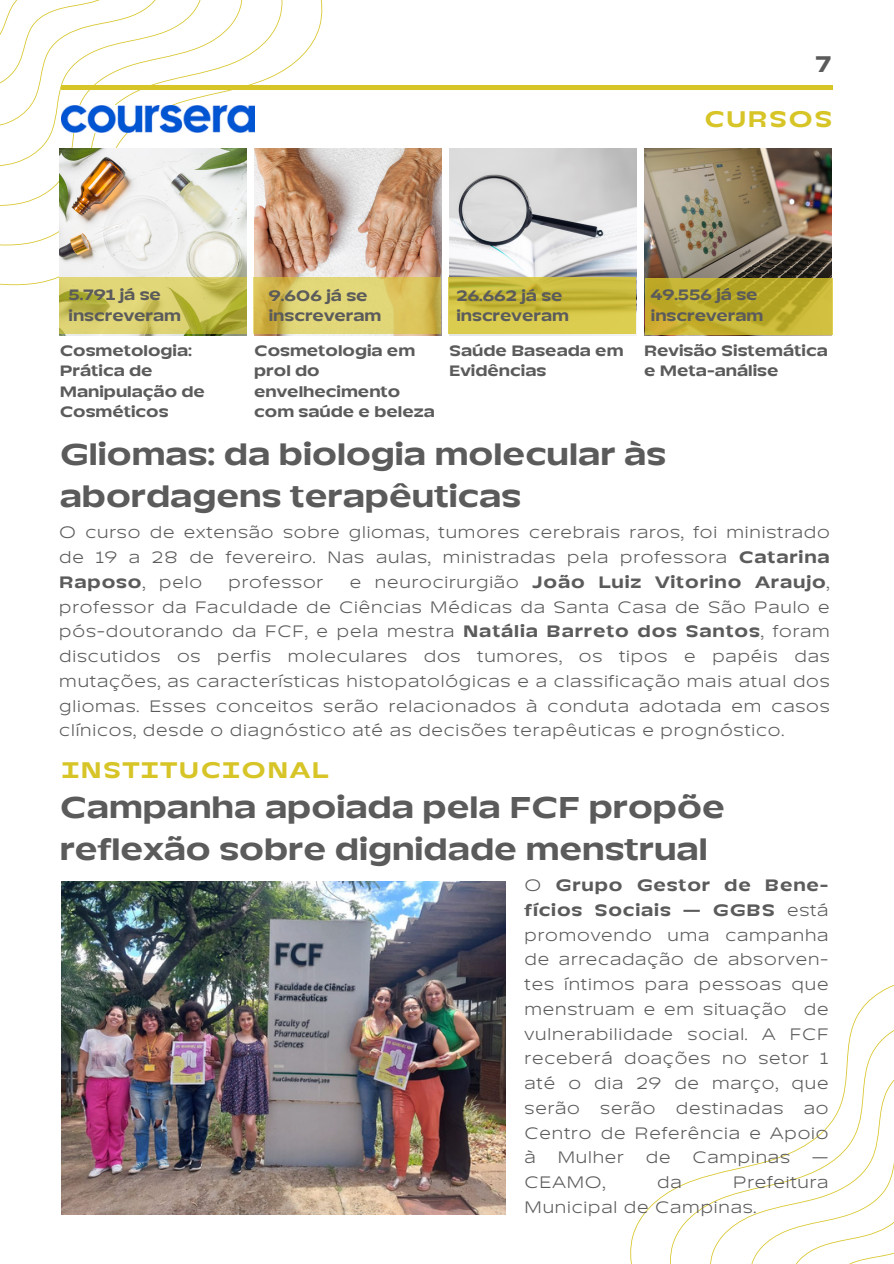
<style>
.page{position:relative;width:894px;height:1264px;background:#fff}
.page>*{position:absolute;margin:0;border:0;box-sizing:border-box;transform-origin:0 0}
.t1{font:700 30px/41.7px "TT Runs";color:#5b5b5b}
.t2{font:700 22.5px "TT Runs";letter-spacing:.065em;color:#d7c528}
.t3{font:700 22.5px "TT Runs";color:#5b5b5b}
.t4{font:16.5px/24.8px "TT Runs";letter-spacing:.05em;color:#5b5b5b;text-align:justify}
.t5{font:700 15px/20.2px "TT Runs";color:#5b5b5b}
.s1{font-weight:700}
</style>
<div class="page">
<svg style="left:665px;top:1015px;width:228px;height:248px"></svg>
<svg style="left:705px;top:1054px;width:188px;height:209px"></svg>
<svg style="left:0;top:0;width:287px;height:247px"></svg>
<svg style="left:0;top:0;width:246px;height:207px"></svg>
<svg style="left:0;top:0;width:205px;height:167px"></svg>
<hr style="left:61px;top:86px;width:771px;height:3px;background:#d7c528">
<img style="left:61px;top:105px;width:193px;height:27px">
<img style="left:60px;top:148px;width:187px;height:187px">
<img style="left:254px;top:148px;width:187px;height:187px">
<img style="left:449px;top:148px;width:187px;height:187px">
<img style="left:644px;top:148px;width:186px;height:130px">
<svg style="left:59px;top:277px;width:188px;height:57px;background:#cec560"></svg>
<svg style="left:253px;top:277px;width:188px;height:57px;background:#dac866"></svg>
<svg style="left:448px;top:277px;width:187px;height:57px;background:#cec042"></svg>
<svg style="left:644px;top:278px;width:188px;height:57px;background:#beac2e"></svg>
<img style="left:62px;top:881px;width:443px;height:333px">
<h2 class="t3" style="left:815px;top:50px;width:17px">7</h2>
<h2 class="t2" style="left:704px;top:104px;width:129px">CURSOS</h2>
<p class="t5" style="left:69px;top:285px;width:114px">5.791 já se inscreveram</p>
<p class="t5" style="left:269px;top:285px;width:114px">9.606 já se inscreveram</p>
<p class="t5" style="left:456px;top:285px;width:114px">26.662 já se inscreveram</p>
<p class="t5" style="left:650px;top:285px;width:114px">49.556 já se inscreveram</p>
<p class="t5" style="left:60px;top:341px;width:147px">Cosmetologia:<br>Prática de<br>Manipulação de<br>Cosméticos</p>
<p class="t5" style="left:254px;top:341px;width:182px">Cosmetologia em prol do envelhecimento com saúde e beleza</p>
<p class="t5" style="left:449px;top:341px;width:176px">Saúde Baseada em<br>Evidências</p>
<p class="t5" style="left:644px;top:341px;width:185px">Revisão Sistemática e Meta-análise</p>
<h1 class="t1" style="left:60px;top:434px;width:607px">Gliomas: da biologia molecular às abordagens terapêuticas</h1>
<p class="t4" style="left:59px;top:520px;width:771px">O curso de extensão sobre gliomas, tumores cerebrais raros, foi ministrado de 19 a 28 de fevereiro. Nas aulas, ministradas pela professora <span class="s1">Catarina Raposo</span>, pelo</p>
<p class="t4" style="left:59px;top:570px;width:771px;text-indent:290px">e neurocirurgião <span class="s1">João Luiz Vitorino Araujo</span>, professor da Faculdade de Ciências Médicas da Santa Casa de São Paulo e pós-doutorando da FCF, e pela mestra <span class="s1">Natália Barreto dos Santos</span>, foram discutidos os perfis moleculares dos tumores, os tipos e papéis das mutações, as características histopatológicas e a classificação mais atual dos gliomas. Esses conceitos serão relacionados à conduta adotada em casos clínicos, desde o diagnóstico até as decisões terapêuticas e prognóstico.</p>
<p class="t4" style="left:228px;top:570px;width:96px">professor</p>
<h2 class="t2" style="left:62px;top:755px;width:268px">INSTITUCIONAL</h2>
<h1 class="t1" style="left:60px;top:787px;width:666px">Campanha apoiada pela FCF propõe reflexão sobre dignidade menstrual</h1>
<p class="t4" style="left:524px;top:873px;width:305px">O <span class="s1">Grupo Gestor de Bene&shy;fícios Sociais — GGBS</span> está promovendo uma campanha de arrecadação de absorven&shy;tes íntimos para pessoas que menstruam e em situação de vulnerabilidade social. A FCF receberá doações no setor 1 até o dia 29 de março, que serão serão destinadas ao Centro de Referência e Apoio à</p>
<p class="t4" style="left:557px;top:1145px;width:68px">Mulher</p>
<p class="t4" style="left:645px;top:1145px;width:26px">de</p>
<p class="t4" style="left:692px;top:1145px;width:99px">Campinas</p>
<p class="t4" style="left:811px;top:1145px;width:18px">—</p>
<p class="t4" style="left:524px;top:1170px;width:83px">CEAMO,</p>
<p class="t4" style="left:657px;top:1170px;width:26px">da</p>
<p class="t4" style="left:524px;top:1170px;width:305px;text-indent:208px">Prefeitura<br>Municipal de Campinas.</p>
</div>
